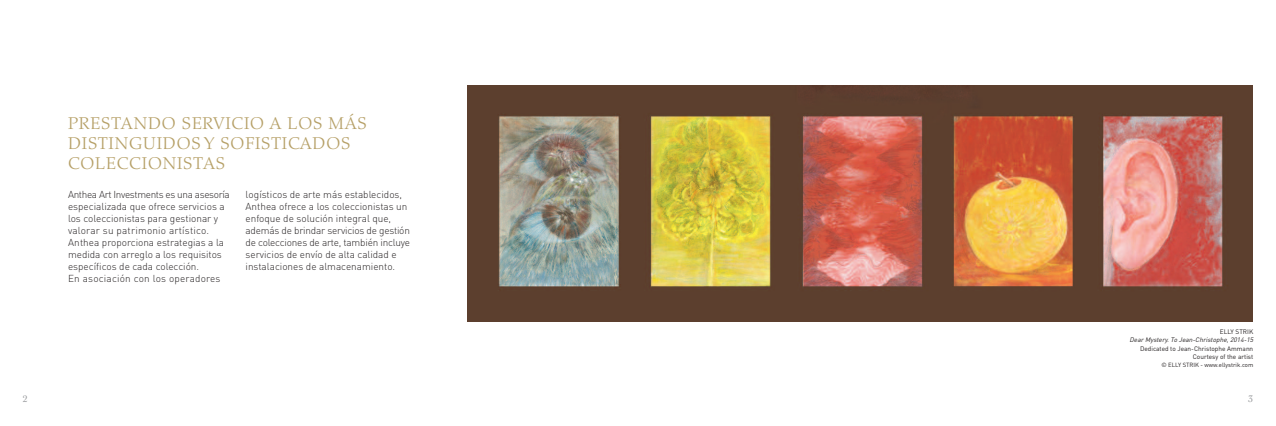
<style>
.page{position:relative;width:1276px;height:426px;background:#fff}
.page>*{position:absolute;margin:0;border:0;box-sizing:border-box;transform-origin:0 0}
.t1{font:300 17px/20px "Palatino";letter-spacing:.05em;color:#b6a067}
.t2{font:300 10px/12px "DIN";color:#231f20}
.t3{font:10px "Cochin";color:#939598}
.t4{font:6.5px/8px "DIN";color:#231f20;text-align:right}
.t5{font:italic 6.5px "DIN";color:#231f20}
.t6{font:6px "DIN";color:#231f20}
</style>
<div class="page">
<img style="left:468px;top:85px;width:785px;height:236px">
<h1 class="t1" style="left:68px;top:113px;width:300px">PRESTANDO SERVICIO A LOS MÁS<br>DISTINGUIDOS Y SOFISTICADOS<br>COLECCIONISTAS</h1>
<p class="t2" style="left:68px;top:188px;width:163px">Anthea Art Investments es una asesoría especializada que ofrece servicios a los coleccionistas para gestionar y valorar su patrimonio artístico.<br>Anthea proporciona estrategias a la medida con arreglo a los requisitos específicos de cada colección.<br>En asociación con los operadores</p>
<p class="t2" style="left:246px;top:188px;width:166px">logísticos de arte más establecidos, Anthea ofrece a los coleccionistas un enfoque de solución integral que, además de brindar servicios de gestión de colecciones de arte, también incluye servicios de envío de alta calidad e instalaciones de almacenamiento.</p>
<p class="t4" style="left:1219px;top:327px;width:35px">ELLY STRIK</p>
<p class="t5" style="left:1129px;top:335px;width:127px">Dear Mystery. To Jean-Christophe, 2014-15</p>
<p class="t4" style="left:1140px;top:343px;width:115px">Dedicated to Jean-Christophe Ammann<br>Courtesy of the artist</p>
<p class="t6" style="left:1161px;top:360px;width:93px">© ELLY STRIK - www.ellystrik.com</p>
<p class="t3" style="left:23px;top:391px;width:6px">2</p>
<p class="t3" style="left:1248px;top:391px;width:6px">3</p>
</div>
